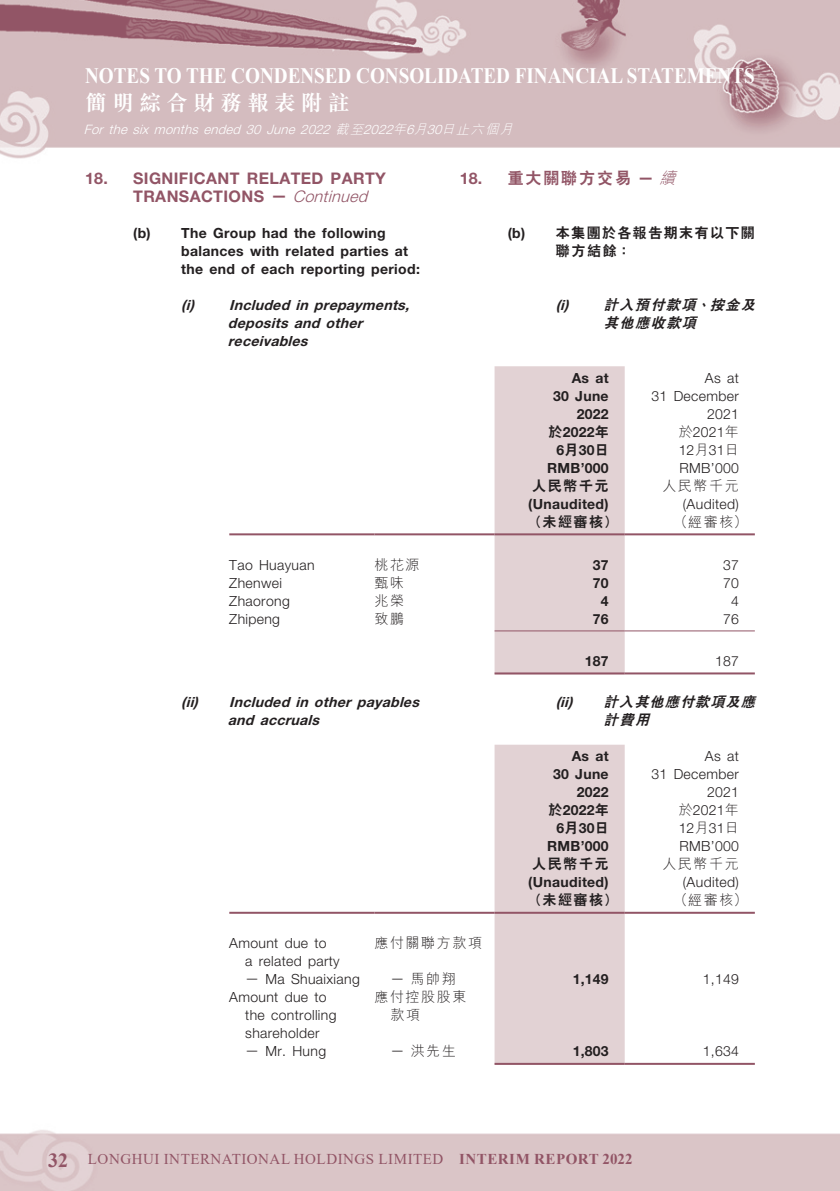
<style>
.page{position:relative;width:840px;height:1191px;background:#fff}
.page>*{position:absolute;margin:0;border:0;box-sizing:border-box;transform-origin:0 0}
.t1{font:700 22px "Times New Roman";color:#fff;scale:.87 1}
.t2{font:700 22px "M Sung HK";letter-spacing:.225em;color:#fff}
._03_H1{font:700 16px/18px "Helvetica Neue LT Std";letter-spacing:.025em;color:#925566}
._03_H1-2{font:800 16px "C Hei 2 HK";letter-spacing:.115em;color:#925566}
.t3{font:15px "Times New Roman";letter-spacing:.035em;color:#925566}
._15_Table_Stub{font:300 14px/18px "Helvetica Neue LT Std";letter-spacing:.025em;color:#231f20}
._01_Body_Text{font:300 14px/18px "Helvetica Neue LT Std";letter-spacing:.025em;color:#231f20;text-align:right}
._01_Body_Text-2{font:700 14px/18px "Helvetica Neue LT Std";letter-spacing:.025em;color:#231f20;text-align:right}
._05_____H3{font:italic 700 14px/18px "Helvetica Neue LT Std";color:#231f20}
._04___H2{font:700 14px/18px "Helvetica Neue LT Std";letter-spacing:.025em;color:#231f20}
._15_Table_Stub-2{font:300 14px/18px "M Hei HK";letter-spacing:.115em;color:#231f20}
._05_____H3-2{font:italic 800 14px/18px "C Hei 2 HK";color:#231f20}
._01_Body_Text-3{font:800 14px "C Hei 2 HK";letter-spacing:.115em;color:#231f20}
._04___H2-2{font:800 14px/18px "C Hei 2 HK";letter-spacing:.1em;color:#231f20}
._01_Body_Text-4{font:300 14px "M Hei HK";letter-spacing:.115em;color:#231f20}
.t4{font:italic 300 13px "Helvetica Neue LT Std";color:#fff}
.s1{font-family:"M Hei HK"}
.s2{font-family:"Helvetica Neue LT Std";font-weight:700}
.s3{font-family:"M Hei HK";font-weight:300;font-style:italic}
.s4{font-weight:300;font-style:italic}
.s5{font-family:"C Hei 2 HK";font-weight:800}
.s6{font-family:"Helvetica Neue LT Std"}
.s7{font-weight:700;font-size:20px}
.s8{font-weight:700}
</style>
<div class="page">
<img style="left:0;top:0;width:838px;height:1191px">
<div style="left:494px;top:366px;width:130px;height:306px;background:#e2d2d4"></div>
<hr style="left:229px;top:533px;width:145px;height:2px;background:#925566">
<hr style="left:374px;top:533px;width:120px;height:2px;background:#925566">
<hr style="left:494px;top:533px;width:130px;height:2px;background:#925566">
<hr style="left:624px;top:533px;width:130px;height:2px;background:#925566">
<hr style="left:494px;top:630px;width:130px;height:1px;background:#925566">
<hr style="left:624px;top:630px;width:130px;height:1px;background:#925566">
<hr style="left:494px;top:672px;width:130px;height:2px;background:#925566">
<hr style="left:624px;top:672px;width:130px;height:2px;background:#925566">
<svg style="left:494px;top:744px;width:130px;height:318px;background:#e3d3d5"></svg>
<hr style="left:229px;top:911px;width:145px;height:2px;background:#925566">
<hr style="left:374px;top:911px;width:120px;height:2px;background:#925566">
<hr style="left:494px;top:911px;width:130px;height:2px;background:#925566">
<hr style="left:624px;top:911px;width:130px;height:2px;background:#925566">
<hr style="left:494px;top:1062px;width:130px;height:2px;background:#925566">
<hr style="left:624px;top:1062px;width:130px;height:2px;background:#925566">
<h1 class="t1" style="left:85px;top:60px;width:770px">NOTES TO THE CONDENSED CONSOLIDATED FINANCIAL STATEMENTS</h1>
<h1 class="t2" style="left:85px;top:87px;width:266px">簡明綜合財務報表附註</h1>
<p class="t4" style="left:84px;top:122px;width:434px">For the six months ended 30 June 2022 <span class="s1">截至</span>2022<span class="s1">年</span>6<span class="s1">月</span>30<span class="s1">日止六個月</span></p>
<p class="_03_H1-2" style="left:459px;top:168px;width:223px"><span class="s2">18.</span> 重大關聯方交易 <span class="s2">—</span> <span class="s3">續</span></p>
<p class="_03_H1" style="left:133px;top:169px;width:254px;text-indent:-48px">18. SIGNIFICANT RELATED PARTY<br>TRANSACTIONS — <span class="s4">Continued</span></p>
<p class="_04___H2" style="left:181px;top:224px;width:240px;text-indent:-48px">(b) The Group had the following balances with related parties at the end of each reporting period:</p>
<p class="_05_____H3" style="left:181px;top:296px;width:14px">(i)</p>
<p class="_05_____H3" style="left:228px;top:296px;width:187px">Included in prepayments, deposits and other receivables</p>
<p class="_04___H2-2" style="left:555px;top:224px;width:200px;text-indent:-48px"><span class="s2">(b)</span> 本集團於各報告期末有以下關聯方結餘：</p>
<p class="_05_____H3" style="left:555px;top:296px;width:14px">(i)</p>
<p class="_05_____H3-2" style="left:603px;top:296px;width:157px">計入預付款項、按金及其他應收款項</p>
<p class="_01_Body_Text-2" style="left:553px;top:368px;width:57px">As at<br>30 June<br>2022</p>
<p class="_01_Body_Text" style="left:651px;top:368px;width:89px">As at<br>31 December<br>2021</p>
<p class="_01_Body_Text-2" style="left:548px;top:422px;width:62px;text-align:center"><span class="s5">於</span>2022<span class="s5">年<br></span>6<span class="s5">月</span>30<span class="s5">日</span></p>
<p class="_01_Body_Text" style="left:678px;top:422px;width:62px;text-align:left"><span class="s1">於</span>2021<span class="s1">年<br></span>12<span class="s1">月</span>31<span class="s1">日</span></p>
<p class="_01_Body_Text-2" style="left:547px;top:458px;width:63px">RMB’000</p>
<p class="_01_Body_Text" style="left:679px;top:458px;width:61px">RMB’000</p>
<p class="_01_Body_Text-3" style="left:532px;top:476px;width:78px">人民幣千元</p>
<p class="_01_Body_Text-4" style="left:662px;top:475px;width:78px">人民幣千元</p>
<p class="_01_Body_Text-2" style="left:528px;top:494px;width:82px">(Unaudited)</p>
<p class="_01_Body_Text" style="left:682px;top:494px;width:57px">(Audited)</p>
<p class="_01_Body_Text-3" style="left:528px;top:512px;width:91px">（未經審核）</p>
<p class="_01_Body_Text-4" style="left:673px;top:511px;width:75px">（經審核）</p>
<p class="_15_Table_Stub" style="left:229px;top:555px;width:87px">Tao Huayuan</p>
<p class="_15_Table_Stub-2" style="left:374px;top:555px;width:47px">桃花源</p>
<p class="_01_Body_Text-2" style="left:592px;top:555px;width:17px">37</p>
<p class="_01_Body_Text" style="left:722px;top:555px;width:17px">37</p>
<p class="_15_Table_Stub" style="left:229px;top:573px;width:54px">Zhenwei</p>
<p class="_15_Table_Stub-2" style="left:374px;top:573px;width:31px">甄味</p>
<p class="_01_Body_Text-2" style="left:592px;top:573px;width:17px">70</p>
<p class="_01_Body_Text" style="left:722px;top:573px;width:17px">70</p>
<p class="_15_Table_Stub" style="left:229px;top:591px;width:62px">Zhaorong</p>
<p class="_15_Table_Stub-2" style="left:374px;top:591px;width:31px">兆榮</p>
<p class="_01_Body_Text-2" style="left:600px;top:591px;width:9px">4</p>
<p class="_01_Body_Text" style="left:730px;top:591px;width:9px">4</p>
<p class="_15_Table_Stub" style="left:229px;top:609px;width:52px">Zhipeng</p>
<p class="_15_Table_Stub-2" style="left:374px;top:609px;width:31px">致鵬</p>
<p class="_01_Body_Text-2" style="left:592px;top:609px;width:17px">76</p>
<p class="_01_Body_Text" style="left:722px;top:609px;width:17px">76</p>
<p class="_01_Body_Text-2" style="left:584px;top:651px;width:25px">187</p>
<p class="_01_Body_Text" style="left:714px;top:651px;width:25px">187</p>
<p class="_05_____H3" style="left:181px;top:692px;width:18px">(ii)</p>
<p class="_05_____H3" style="left:228px;top:692px;width:197px">Included in other payables and accruals</p>
<p class="_05_____H3" style="left:555px;top:692px;width:18px">(ii)</p>
<p class="_05_____H3-2" style="left:603px;top:693px;width:157px">計入其他應付款項及應計費用</p>
<p class="_01_Body_Text-2" style="left:553px;top:746px;width:57px">As at<br>30 June<br>2022</p>
<p class="_01_Body_Text" style="left:651px;top:746px;width:89px">As at<br>31 December<br>2021</p>
<p class="_01_Body_Text-2" style="left:548px;top:800px;width:62px;text-align:center"><span class="s5">於</span>2022<span class="s5">年<br></span>6<span class="s5">月</span>30<span class="s5">日</span></p>
<p class="_01_Body_Text" style="left:678px;top:800px;width:62px;text-align:left"><span class="s1">於</span>2021<span class="s1">年<br></span>12<span class="s1">月</span>31<span class="s1">日</span></p>
<p class="_01_Body_Text-2" style="left:547px;top:836px;width:63px">RMB’000</p>
<p class="_01_Body_Text" style="left:679px;top:836px;width:61px">RMB’000</p>
<p class="_01_Body_Text-3" style="left:532px;top:854px;width:78px">人民幣千元</p>
<p class="_01_Body_Text-4" style="left:662px;top:854px;width:78px">人民幣千元</p>
<p class="_01_Body_Text-2" style="left:528px;top:872px;width:82px">(Unaudited)</p>
<p class="_01_Body_Text" style="left:682px;top:872px;width:57px">(Audited)</p>
<p class="_01_Body_Text-3" style="left:528px;top:890px;width:91px">（未經審核）</p>
<p class="_01_Body_Text-4" style="left:673px;top:890px;width:75px">（經審核）</p>
<p class="_15_Table_Stub" style="left:245px;top:933px;width:96px;text-indent:-16px">Amount due to<br>a related party</p>
<p class="_15_Table_Stub-2" style="left:374px;top:933px;width:109px">應付關聯方款項</p>
<p class="_15_Table_Stub" style="left:245px;top:969px;width:116px">— Ma Shuaixiang</p>
<p class="_15_Table_Stub-2" style="left:390px;top:969px;width:67px"><span class="s6">—</span> 馬帥翔</p>
<p class="_01_Body_Text-2" style="left:572px;top:969px;width:37px">1,149</p>
<p class="_01_Body_Text" style="left:702px;top:969px;width:37px">1,149</p>
<p class="_15_Table_Stub" style="left:245px;top:987px;width:93px;text-indent:-16px">Amount due to the controlling shareholder</p>
<p class="_15_Table_Stub-2" style="left:390px;top:987px;width:77px;text-indent:-16px">應付控股股東款項</p>
<p class="_15_Table_Stub" style="left:245px;top:1041px;width:82px">— Mr. Hung</p>
<p class="_15_Table_Stub-2" style="left:390px;top:1041px;width:67px"><span class="s6">—</span> 洪先生</p>
<p class="_01_Body_Text-2" style="left:572px;top:1041px;width:37px">1,803</p>
<p class="_01_Body_Text" style="left:702px;top:1041px;width:37px">1,634</p>
<p class="t3" style="left:48px;top:1148px;width:585px"><span class="s7">32</span> LONGHUI INTERNATIONAL HOLDINGS LIMITED <span class="s8">INTERIM REPORT 2022</span></p>
</div>
